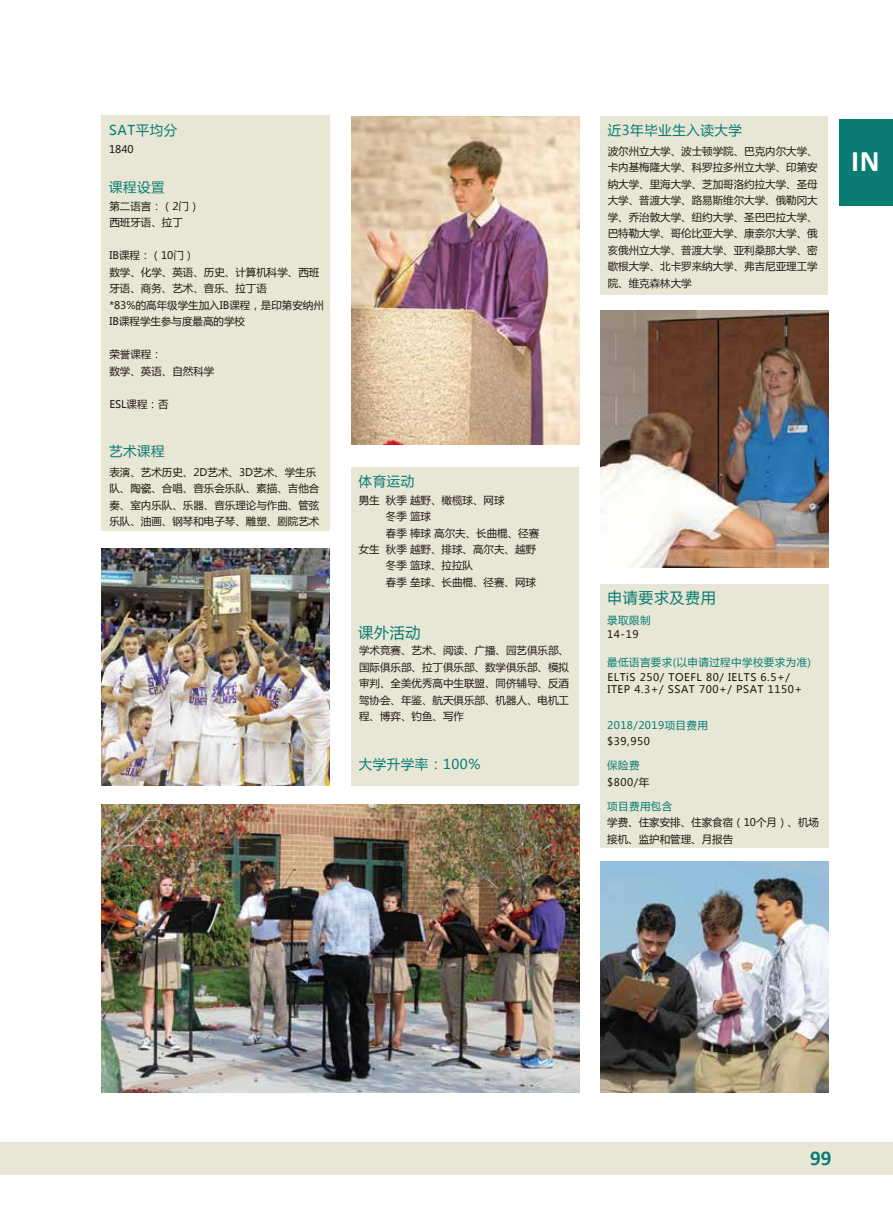
<style>
.page{position:relative;width:893px;height:1212px;background:#fff}
.page>*{position:absolute;margin:0;border:0;box-sizing:border-box;transform-origin:0 0}
.t1{font:700 30px "Calibri";color:#fff}
.t2{font:700 21px "Calibri";color:#0a7c73}
.t3{font:15px "Microsoft Ya Hei";letter-spacing:.04em;color:#0a7c73}
.t4{font:13.5px "Microsoft Ya Hei";letter-spacing:.04em;color:#0a7c73}
.t5{font:10.5px/16.5px "Microsoft Ya Hei";color:#221815}
.t6{font:10.5px/12.6px "Microsoft Ya Hei";letter-spacing:.05em;color:#221815}
.t7{font:10.5px "Microsoft Ya Hei";letter-spacing:.04em;color:#0a7c73}
</style>
<div class="page">
<div style="left:600px;top:116px;width:228px;height:178px;background:#e8e7d5"></div>
<div style="left:600px;top:584px;width:228px;height:264px;background:#e8e7d5"></div>
<div style="left:351px;top:467px;width:228px;height:319px;background:#e8e7d5"></div>
<div style="left:102px;top:116px;width:228px;height:415px;background:#e8e7d5"></div>
<div style="left:0;top:1142px;width:893px;height:32px;background:#e8e7d5"></div>
<div style="left:839px;top:120px;width:54px;height:86px;background:#0a7c73"></div>
<img style="left:600px;top:311px;width:228px;height:257px">
<img style="left:102px;top:804px;width:477px;height:289px">
<img style="left:102px;top:548px;width:228px;height:238px">
<img style="left:352px;top:116px;width:227px;height:329px">
<img style="left:600px;top:861px;width:228px;height:232px">
<p class="t4" style="left:109px;top:121px;width:70px">SAT平均分</p>
<p class="t5" style="left:109px;top:140px;width:26px">1840</p>
<p class="t4" style="left:109px;top:178px;width:57px">课程设置</p>
<p class="t5" style="left:109px;top:197px;width:92px">第二语言：（2门）西班牙语、拉丁</p>
<p class="t5" style="left:109px;top:247px;width:216px">IB课程：（10门）<br>数学、化学、英语、历史、计算机科学、西班牙语、商务、艺术、音乐、拉丁语<br>*83%的高年级学生加入IB课程，是印第安纳州<br>IB课程学生参与度最高的学校</p>
<p class="t5" style="left:109px;top:346px;width:106px">荣誉课程：<br>数学、英语、自然科学</p>
<p class="t5" style="left:109px;top:395px;width:61px">ESL课程：否</p>
<p class="t4" style="left:109px;top:442px;width:57px">艺术课程</p>
<p class="t5" style="left:109px;top:463px;width:211px">表演、艺术历史、2D艺术、3D艺术、学生乐队、陶瓷、合唱、音乐会乐队、素描、吉他合奏、室内乐队、乐器、音乐理论与作曲、管弦乐队、油画、钢琴和电子琴、雕塑、剧院艺术</p>
<p class="t4" style="left:359px;top:472px;width:57px">体育运动</p>
<p class="t5" style="left:359px;top:491px;width:22px">男生</p>
<p class="t5" style="left:359px;top:541px;width:22px">女生</p>
<p class="t5" style="left:386px;top:491px;width:155px">秋季 越野、橄榄球、网球<br>冬季 篮球<br>春季 棒球 高尔夫、长曲棍、径赛秋季 越野、排球、高尔夫、越野冬季 篮球、拉拉队<br>春季 垒球、长曲棍、径赛、网球</p>
<h3 class="t3" style="left:359px;top:622px;width:63px">课外活动</h3>
<p class="t5" style="left:359px;top:642px;width:211px;text-align:justify">学术竞赛、艺术、阅读、广播、园艺俱乐部、国际俱乐部、拉丁俱乐部、数学俱乐部、模拟审判、全美优秀高中生联盟、同侪辅导、反酒驾协会、年鉴、航天俱乐部、机器人、电机工程、博弈、钓鱼、写作</p>
<p class="t4" style="left:359px;top:754px;width:123px">大学升学率：100%</p>
<p class="t4" style="left:608px;top:121px;width:136px">近3年毕业生入读大学</p>
<p class="t5" style="left:608px;top:143px;width:211px;text-align:justify">波尔州立大学、波士顿学院、巴克内尔大学、卡内基梅隆大学、科罗拉多州立大学、印第安纳大学、里海大学、芝加哥洛约拉大学、圣母大学、普渡大学、路易斯维尔大学、俄勒冈大学、乔治敦大学、纽约大学、圣巴巴拉大学、巴特勒大学、哥伦比亚大学、康奈尔大学、俄亥俄州立大学、普渡大学、亚利桑那大学、密歇根大学、北卡罗来纳大学、弗吉尼亚理工学院、维克森林大学</p>
<h1 class="t1" style="left:851px;top:139px;width:30px">IN</h1>
<h3 class="t3" style="left:607px;top:587px;width:110px">申请要求及费用</h3>
<p class="t7" style="left:607px;top:613px;width:45px">录取限制</p>
<p class="t7" style="left:607px;top:655px;width:205px">最低语言要求(以申请过程中学校要求为准)</p>
<p class="t5" style="left:607px;top:625px;width:33px">14-19</p>
<p class="t6" style="left:607px;top:670px;width:196px">ELTiS 250/ TOEFL 80/ IELTS 6.5+/<br>ITEP 4.3+/ SSAT 700+/ PSAT 1150+</p>
<p class="t7" style="left:607px;top:718px;width:102px">2018/2019项目费用</p>
<p class="t5" style="left:607px;top:733px;width:44px">$39,950</p>
<p class="t7" style="left:607px;top:758px;width:34px">保险费</p>
<p class="t5" style="left:607px;top:774px;width:44px">$800/年</p>
<p class="t7" style="left:607px;top:799px;width:67px">项目费用包含</p>
<p class="t5" style="left:607px;top:814px;width:213px">学费、住家安排、住家食宿（10个月）、机场接机、监护和管理、月报告</p>
<h2 class="t2" style="left:810px;top:1143px;width:23px">99</h2>
</div>
